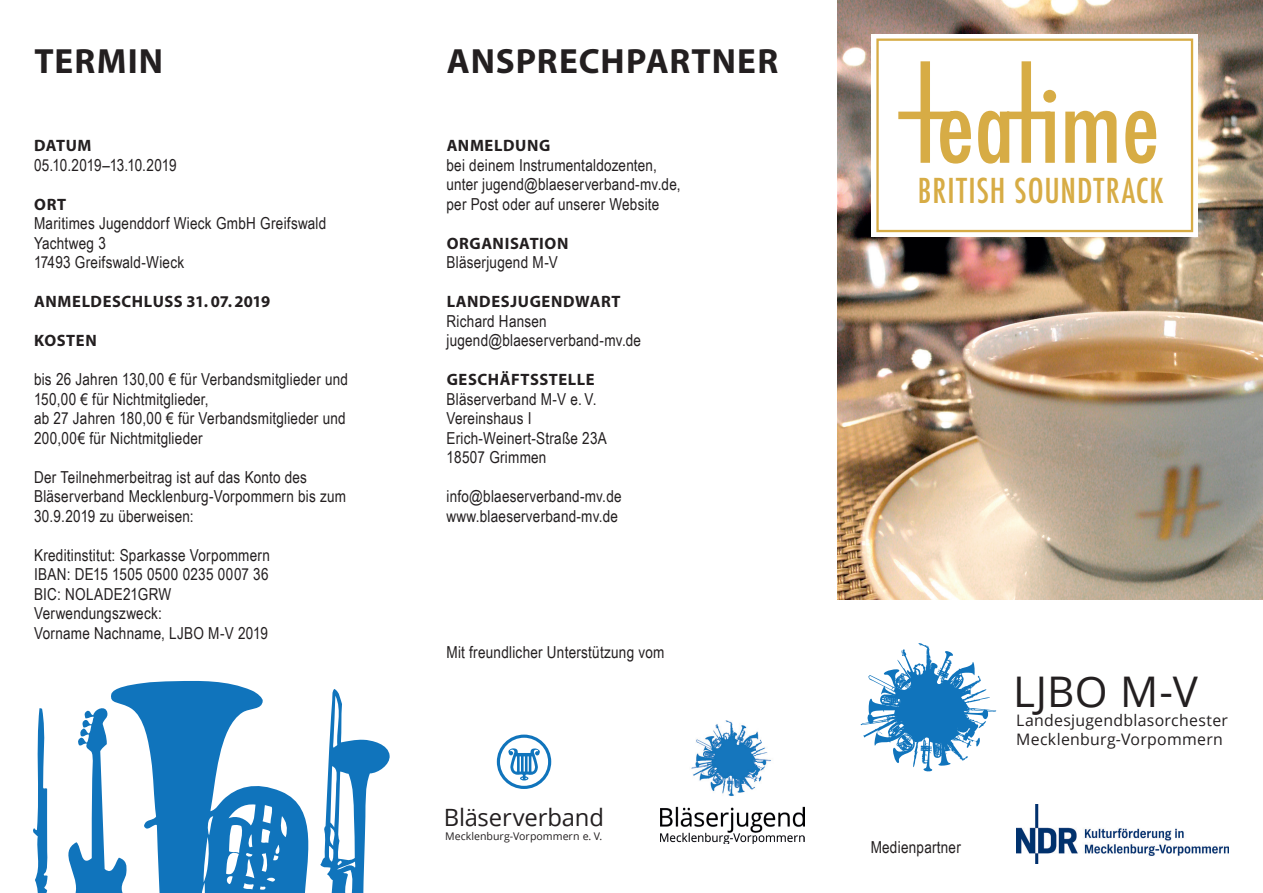
<style>
.page{position:relative;width:1263px;height:893px;background:#fff}
.page>*{position:absolute;margin:0;border:0;box-sizing:border-box;transform-origin:0 0}
.t1{font:42.3px "Open Sans";color:#231f20}
.t2{font:700 35.1px "Myriad Pro";letter-spacing:.03em;color:#231f20}
.t3{font:500 condensed 33.3px "Futura";letter-spacing:.025em;color:#d7ac45}
.t4{font:23.85px "Open Sans";letter-spacing:-.01em;color:#231f20}
.t5{font:16.5px/19.5px "Arial Narrow";letter-spacing:.015em;color:#231f20}
.t6{font:700 16.5px "Myriad Pro";letter-spacing:.035em;color:#231f20}
.t7{font:16.5px "Arial Narrow";letter-spacing:-.01em;color:#231f20}
.t8{font:15.9px/19px "Open Sans";letter-spacing:.02em;color:#231f20}
.t9{font:10.5px "Open Sans";letter-spacing:.005em;color:#231f20}
</style>
<div class="page">
<img style="left:838px;top:0;width:425px;height:600px">
<svg style="left:871px;top:34px;width:327px;height:203px"></svg>
<div style="left:876px;top:39px;width:317px;height:193px;background:#fff;border:2px solid #d7ac45"></div>
<svg style="left:898px;top:61px;width:258px;height:103px"></svg>
<svg style="left:508px;top:748px;width:32px;height:32px"></svg>
<div style="left:497px;top:735px;width:54px;height:54px;border:3px solid #1074bc;border-radius:50%"></div>
<img style="left:661px;top:721px;width:143px;height:123px">
<svg style="left:860px;top:643px;width:136px;height:129px"></svg>
<img style="left:1016px;top:805px;width:213px;height:59px">
<svg style="left:33px;top:708px;width:15px;height:185px"></svg>
<svg style="left:68px;top:681px;width:322px;height:212px"></svg>
<h2 class="t2" style="left:34px;top:38px;width:130px">TERMIN</h2>
<p class="t6" style="left:34px;top:135px;width:59px">DATUM</p>
<p class="t7" style="left:34px;top:153px;width:144px">05.10.2019–13.10.2019</p>
<p class="t6" style="left:34px;top:193px;width:34px">ORT</p>
<p class="t5" style="left:34px;top:213px;width:294px">Maritimes Jugenddorf Wieck GmbH Greifswald<br>Yachtweg 3<br>17493 Greifswald-Wieck</p>
<p class="t6" style="left:34px;top:291px;width:238px">ANMELDESCHLUSS 31. 07. 2019</p>
<p class="t6" style="left:34px;top:330px;width:64px">KOSTEN</p>
<p class="t5" style="left:34px;top:369px;width:316px">bis 26 Jahren 130,00 € für Verbandsmitglieder und 150,00 € für Nichtmitglieder,<br>ab 27 Jahren 180,00 € für Verbandsmitglieder und 200,00€ für Nichtmitglieder</p>
<p class="t5" style="left:34px;top:466px;width:314px">Der Teilnehmerbeitrag ist auf das Konto des<br>Bläserverband Mecklenburg-Vorpommern bis zum<br>30.9.2019 zu überweisen:</p>
<p class="t5" style="left:34px;top:544px;width:238px">Kreditinstitut: Sparkasse Vorpommern<br>IBAN: DE15 1505 0500 0235 0007 36<br>BIC: NOLADE21GRW<br>Verwendungszweck:<br>Vorname Nachname, LJBO M-V 2019</p>
<h2 class="t2" style="left:447px;top:38px;width:333px">ANSPRECHPARTNER</h2>
<p class="t6" style="left:447px;top:135px;width:105px">ANMELDUNG</p>
<p class="t5" style="left:446px;top:154px;width:236px">bei deinem Instrumentaldozenten, unter jugend@blaeserverband-mv.de, per Post oder auf unserer Website</p>
<p class="t6" style="left:447px;top:232px;width:123px">ORGANISATION</p>
<p class="t5" style="left:446px;top:252px;width:113px">Bläserjugend M-V</p>
<p class="t6" style="left:447px;top:291px;width:175px">LANDESJUGENDWART</p>
<p class="t5" style="left:446px;top:310px;width:196px">Richard Hansen jugend@blaeserverband-mv.de</p>
<p class="t6" style="left:447px;top:369px;width:149px">GESCHÄFTSSTELLE</p>
<p class="t5" style="left:446px;top:388px;width:162px">Bläserverband M-V e. V.<br>Vereinshaus I<br>Erich-Weinert-Straße 23A<br>18507 Grimmen</p>
<p class="t5" style="left:446px;top:486px;width:177px">info@blaeserverband-mv.de www.blaeserverband-mv.de</p>
<p class="t5" style="left:446px;top:642px;width:219px">Mit freundlicher Unterstützung vom</p>
<h3 class="t4" style="left:444px;top:801px;width:162px">Bläserverband</h3>
<p class="t9" style="left:445px;top:829px;width:159px">Mecklenburg-Vorpommern e. V.</p>
<h3 class="t3" style="left:918px;top:169px;width:247px">BRITISH SOUNDTRACK</h3>
<p class="t5" style="left:871px;top:837px;width:92px">Medienpartner</p>
<h1 class="t1" style="left:1013px;top:663px;width:186px">LJBO M-V</h1>
<p class="t8" style="left:1016px;top:710px;width:213px">Landesjugendblasorchester<br>Mecklenburg-Vorpommern</p>
</div>
